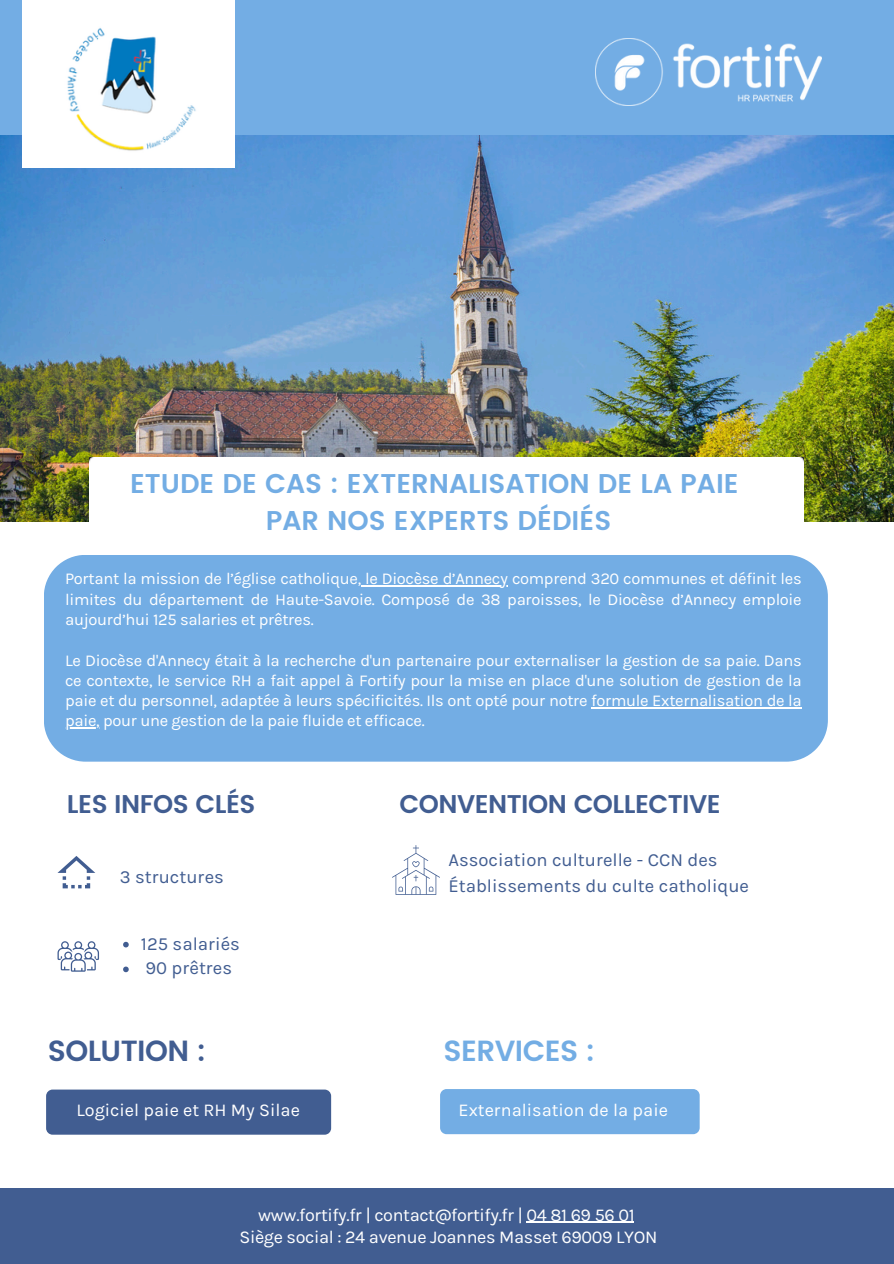
<style>
.page{position:relative;width:894px;height:1264px;background:#fff}
.page>*{position:absolute;margin:0;border:0;box-sizing:border-box;transform-origin:0 0}
.t1{font:600 29.1px "Poppins";letter-spacing:-.02em;color:#415d91}
.t2{font:600 29.1px "Poppins";letter-spacing:-.02em;color:#73ade4}
.t3{font:600 27.15px/37px "Poppins";color:#73ade4;text-align:center}
.t4{font:600 25.65px "Poppins";letter-spacing:-.02em;color:#415d91}
.t5{font:18.45px/25.7px "Karla";color:#415d91}
.t6{font:18px/22.5px "Karla";letter-spacing:-.02em;color:#fff;text-align:center}
.t7{font:18px "Karla";color:#fff}
.t8{font:16.5px/20.2px "Karla";letter-spacing:-.02em;color:#fff}
</style>
<div class="page">
<img style="left:0;top:135px;width:893px;height:386px">
<img style="left:89px;top:457px;width:714px;height:64px">
<div style="left:0;top:0;width:893px;height:135px;background:#73ade4"></div>
<div style="left:23px;top:0;width:211px;height:168px;background:#fff"></div>
<div style="left:0;top:1187px;width:893px;height:76px;background:#415d91"></div>
<svg style="left:57px;top:941px;width:42px;height:30px"></svg>
<svg style="left:57px;top:856px;width:38px;height:32px"></svg>
<div style="left:46px;top:1089px;width:285px;height:45px;background:#415d91;border-radius:6px"></div>
<div style="left:440px;top:1089px;width:259px;height:45px;background:#73ade4;border-radius:6px"></div>
<img style="left:595px;top:38px;width:226px;height:68px">
<div style="left:44px;top:555px;width:783px;height:206px;background:#73ade4"></div>
<img style="left:64px;top:26px;width:134px;height:126px">
<svg style="left:392px;top:845px;width:48px;height:49px"></svg>
<hr style="left:361px;top:585px;width:146px;height:1px;background:#fff">
<hr style="left:591px;top:707px;width:210px;height:1px;background:#fff">
<hr style="left:65px;top:727px;width:34px;height:1px;background:#fff">
<svg style="left:123px;top:941px;width:6px;height:6px"></svg>
<svg style="left:123px;top:966px;width:6px;height:6px"></svg>
<hr style="left:526px;top:1221px;width:108px;height:1px;background:#fff">
<p class="t3" style="left:130px;top:465px;width:610px">ETUDE DE CAS : EXTERNALISATION DE LA PAIE<br>PAR NOS EXPERTS DÉDIÉS</p>
<p class="t8" style="left:65px;top:569px;width:737px">Portant la mission de l’église catholique, le Diocèse d’Annecy comprend 320 communes et définit les</p>
<p class="t8" style="left:65px;top:589px;width:737px">limites du département de Haute-Savoie. Composé de 38 paroisses, le Diocèse d’Annecy emploie aujourd’hui 125 salaries et prêtres.</p>
<p class="t8" style="left:65px;top:650px;width:737px">Le Diocèse d'Annecy était à la recherche d'un partenaire pour externaliser la gestion de sa paie. Dans</p>
<p class="t8" style="left:65px;top:670px;width:737px">ce contexte, le service RH a fait appel à Fortify pour la mise en place d'une solution de gestion de la paie et du personnel, adaptée à leurs spécificités. Ils ont opté pour notre formule Externalisation de la</p>
<p class="t8" style="left:65px;top:710px;width:361px">paie, pour une gestion de la paie fluide et efficace.</p>
<h1 class="t4" style="left:67px;top:788px;width:190px">LES INFOS CLÉS</h1>
<p class="t5" style="left:120px;top:864px;width:106px">3 structures</p>
<p class="t5" style="left:141px;top:930px;width:100px">125 salariés</p>
<h2 class="t5" style="left:145px;top:955px;width:88px">90 prêtres</h2>
<h3 class="t1" style="left:48px;top:1034px;width:159px">SOLUTION :</h3>
<p class="t7" style="left:76px;top:1099px;width:225px">Logiciel paie et RH My Silae</p>
<h2 class="t4" style="left:399px;top:788px;width:322px">CONVENTION COLLECTIVE</h2>
<p class="t5" style="left:448px;top:847px;width:302px">Association culturelle - CCN des<br>Établissements du culte catholique</p>
<p class="t2" style="left:443px;top:1034px;width:153px">SERVICES :</p>
<p class="t7" style="left:458px;top:1099px;width:211px">Externalisation de la paie</p>
<p class="t6" style="left:239px;top:1203px;width:419px">www.fortify.fr | contact@fortify.fr | 04 81 69 56 01<br>Siège social : 24 avenue Joannes Masset 69009 LYON</p>
</div>
